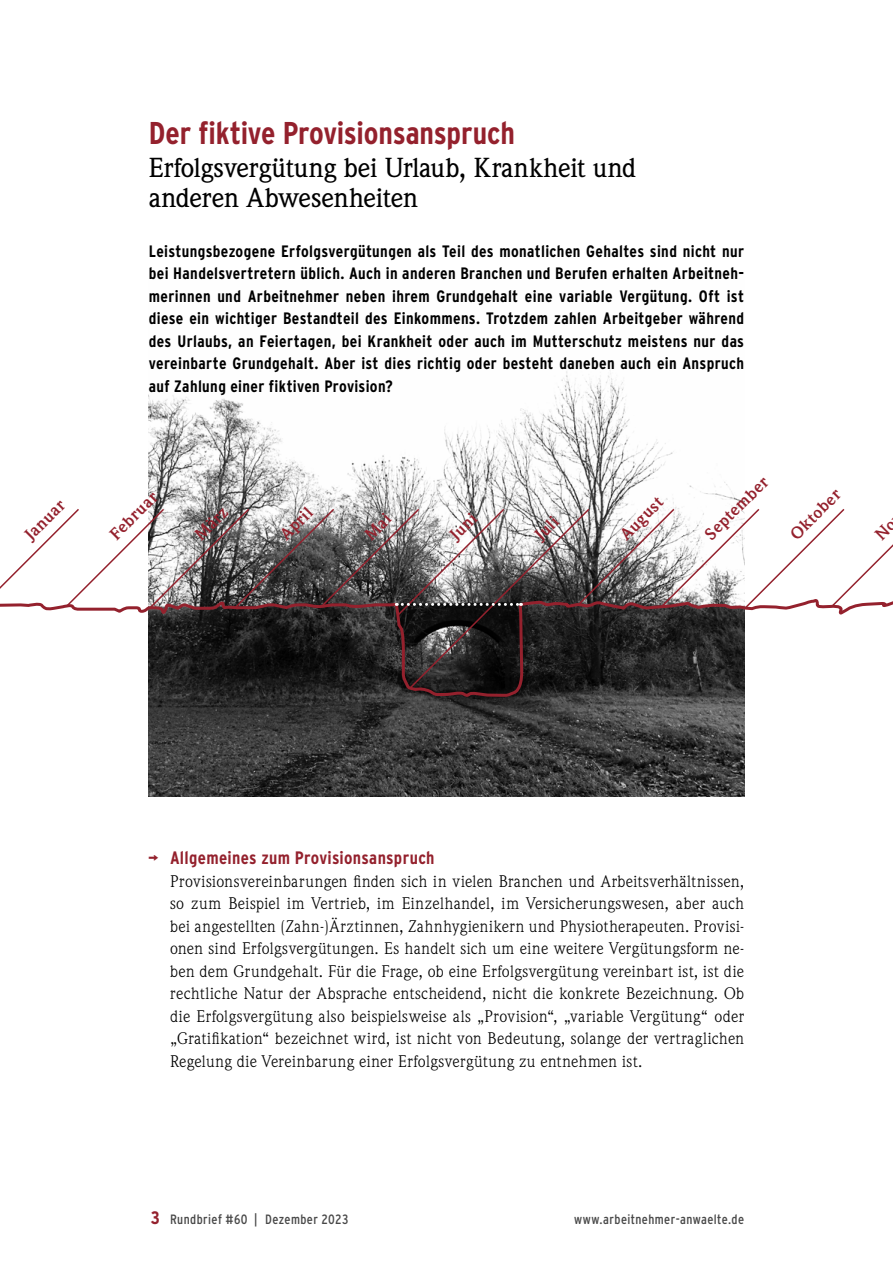
<style>
.page{position:relative;width:893px;height:1263px;background:#fff}
.page>*{position:absolute;margin:0;border:0;box-sizing:border-box;transform-origin:0 0}
.t1{font:700 condensed 31.5px "Interstate";letter-spacing:-.01em;color:#94212d}
.t2{font:500 27px/30px "Weidemann";letter-spacing:-.01em;color:#000}
.t3{font:700 condensed 18px "Interstate";letter-spacing:.015em;color:#94212d}
.t4{font:16.5px/22.5px "Weidemann";letter-spacing:.025em;color:#000;text-align:justify}
.t5{font:700 condensed 16.5px/22.5px "Interstate";letter-spacing:.02em;color:#000;text-align:justify}
.t6{font:700 16.5px "Weidemann";color:#94212d}
.t7{font:condensed 13.5px "Interstate";letter-spacing:.03em;color:#484848}
.s1{font-weight:700;font-size:18px;color:#94212d}
</style>
<div class="page">
<img style="left:149px;top:371px;width:595px;height:425px">
<svg style="left:148px;top:481px;width:597px;height:220px"></svg>
<svg style="left:0;top:507px;width:893px;height:183px"></svg>
<h1 class="t1" style="left:149px;top:115px;width:367px">Der fiktive Provisionsanspruch</h1>
<h2 class="t2" style="left:149px;top:153px;width:489px">Erfolgsvergütung bei Urlaub, Krankheit und anderen Abwesenheiten</h2>
<p class="t5" style="left:149px;top:239px;width:597px">Leistungsbezogene Erfolgsvergütungen als Teil des monatlichen Gehaltes sind nicht nur bei Handelsvertretern üblich. Auch in anderen Branchen und Berufen erhalten Arbeitneh&shy;merinnen und Arbeitnehmer neben ihrem Grundgehalt eine variable Vergütung. Oft ist diese ein wichtiger Bestandteil des Einkommens. Trotzdem zahlen Arbeitgeber während des Urlaubs, an Feiertagen, bei Krankheit oder auch im Mutterschutz meistens nur das vereinbarte Grundgehalt. Aber ist dies richtig oder besteht daneben auch ein Anspruch auf Zahlung einer fiktiven Provision?</p>
<p class="t6" style="left:21px;top:530px;width:50px;rotate:-45deg">Januar</p>
<p class="t6" style="left:106px;top:530px;width:61px;rotate:-45deg">Februar</p>
<p class="t6" style="left:191px;top:530px;width:41px;rotate:-45deg">März</p>
<p class="t6" style="left:276px;top:530px;width:40px;rotate:-45deg">April</p>
<p class="t6" style="left:446px;top:530px;width:32px;rotate:-45deg">Juni</p>
<p class="t6" style="left:531px;top:530px;width:27px;rotate:-45deg">Juli</p>
<p class="t6" style="left:616px;top:530px;width:54px;rotate:-45deg">August</p>
<p class="t6" style="left:701px;top:530px;width:83px;rotate:-45deg">September</p>
<p class="t6" style="left:786px;top:530px;width:65px;rotate:-45deg">Oktober</p>
<p class="t3" style="left:148px;top:848px;width:12px">¬</p>
<p class="t3" style="left:170px;top:848px;width:266px">Allgemeines zum Provisionsanspruch</p>
<p class="t4" style="left:170px;top:869px;width:576px">Provisionsvereinbarungen finden sich in vielen Branchen und Arbeitsverhältnissen, so zum Beispiel im Vertrieb, im Einzelhandel, im Versicherungswesen, aber auch bei angestellten (Zahn-)Ärztinnen, Zahnhygienikern und Physiotherapeuten. Provisi&shy;onen sind Erfolgsvergütungen. Es handelt sich um eine weitere Vergütungsform ne&shy;ben dem Grundgehalt. Für die Frage, ob eine Erfolgsvergütung vereinbart ist, ist die rechtliche Natur der Absprache entscheidend, nicht die konkrete Bezeichnung. Ob die Erfolgsvergütung also beispielsweise als „Provision“, „variable Vergütung“ oder „Gratifikation“ bezeichnet wird, ist nicht von Bedeutung, solange der vertraglichen Regelung die Vereinbarung einer Erfolgsvergütung zu entnehmen ist.</p>
<p class="t7" style="left:151px;top:1212px;width:199px"><span class="s1">3</span> Rundbrief #60 | Dezember 2023</p>
<p class="t7" style="left:574px;top:1212px;width:172px">www.arbeitnehmer-anwaelte.de</p>
</div>
